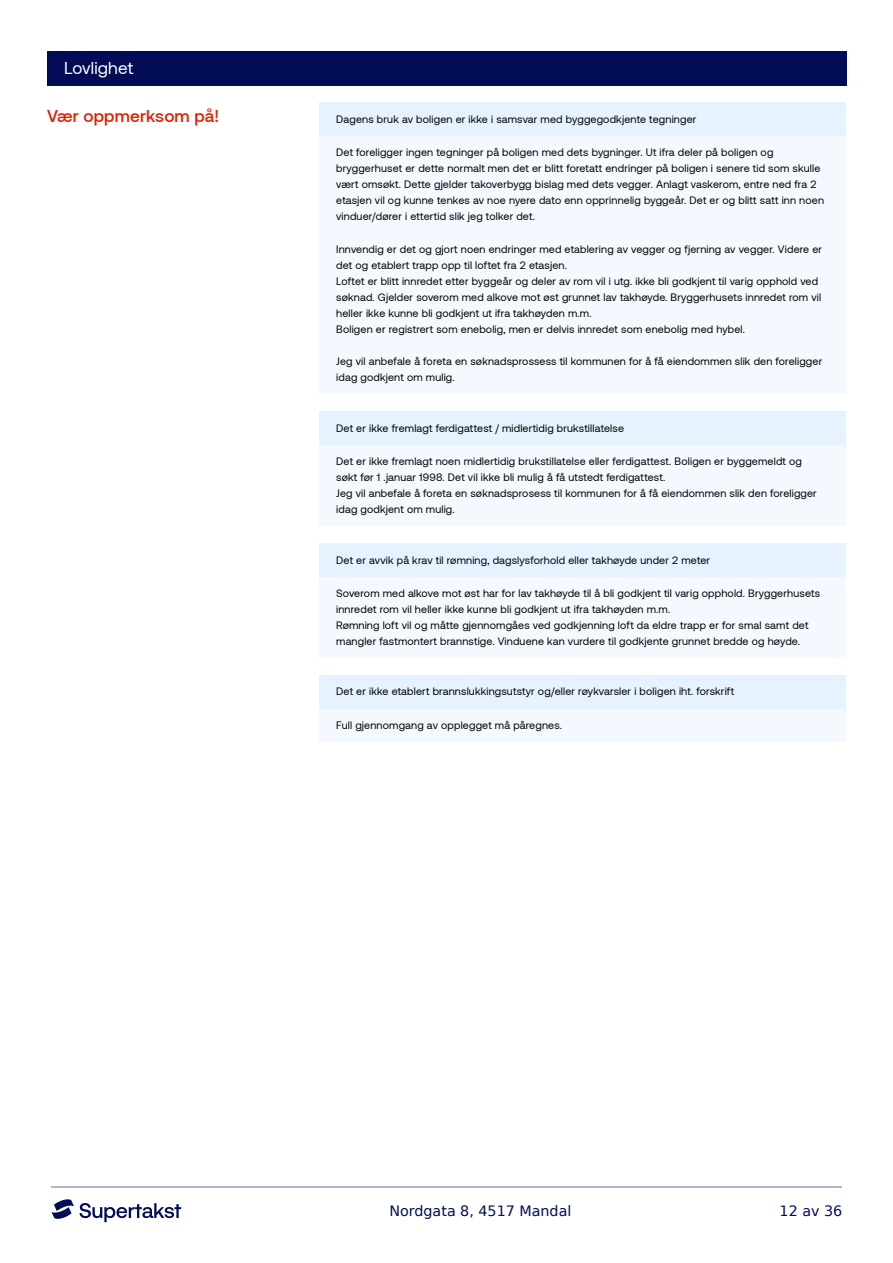
<style>
.page{position:relative;width:893px;height:1263px;background:#fff}
.page>*{position:absolute;margin:0;border:0;box-sizing:border-box;transform-origin:0 0}
.t1{font:500 17.1px "Aeonik";letter-spacing:.01em;color:#dd2000}
.t2{font:17.1px "Aeonik";letter-spacing:.01em;color:#fff}
.t3{font:14.25px "DejaVu Sans";color:#020c56}
.t4{font:10.65px/16px "Aeonik";letter-spacing:.015em;color:#000}
</style>
<div class="page">
<hr style="left:51px;top:1186px;width:791px;height:2px;background:#b2b5cb">
<svg style="left:80px;top:1203px;width:101px;height:19px"></svg>
<svg style="left:51px;top:1199px;width:23px;height:20px"></svg>
<div style="left:47px;top:51px;width:799px;height:34px;background:#020c56"></div>
<div style="left:319px;top:136px;width:527px;height:258px;background:#f3f9ff"></div>
<div style="left:319px;top:444px;width:527px;height:82px;background:#f3f9ff"></div>
<div style="left:319px;top:576px;width:527px;height:82px;background:#f3f9ff"></div>
<div style="left:319px;top:708px;width:527px;height:34px;background:#f3f9ff"></div>
<div style="left:319px;top:102px;width:527px;height:34px;background:#e6f2ff"></div>
<div style="left:319px;top:411px;width:527px;height:33px;background:#e6f2ff"></div>
<div style="left:319px;top:543px;width:527px;height:33px;background:#e6f2ff"></div>
<div style="left:319px;top:675px;width:527px;height:33px;background:#e6f2ff"></div>
<h1 class="t2" style="left:64px;top:59px;width:71px">Lovlighet</h1>
<h1 class="t1" style="left:47px;top:106px;width:174px">Vær oppmerksom på!</h1>
<p class="t4" style="left:336px;top:111px;width:362px">Dagens bruk av boligen er ikke i samsvar med byggegodkjente tegninger</p>
<p class="t4" style="left:336px;top:144px;width:489px">Det foreligger ingen tegninger på boligen med dets bygninger. Ut ifra deler på boligen og bryggerhuset er dette normalt men det er blitt foretatt endringer på boligen i senere tid som skulle vært omsøkt. Dette gjelder takoverbygg bislag med dets vegger. Anlagt vaskerom, entre ned fra 2 etasjen vil og kunne tenkes av noe nyere dato enn opprinnelig byggeår. Det er og blitt satt inn noen vinduer/dører i ettertid slik jeg tolker det.</p>
<p class="t4" style="left:336px;top:241px;width:487px">Innvendig er det og gjort noen endringer med etablering av vegger og fjerning av vegger. Videre er det og etablert trapp opp til loftet fra 2 etasjen.<br>Loftet er blitt innredet etter byggeår og deler av rom vil i utg. ikke bli godkjent til varig opphold ved søknad. Gjelder soverom med alkove mot øst grunnet lav takhøyde. Bryggerhusets innredet rom vil heller ikke kunne bli godkjent ut ifra takhøyden m.m.<br>Boligen er registrert som enebolig, men er delvis innredet som enebolig med hybel.</p>
<p class="t4" style="left:336px;top:353px;width:488px">Jeg vil anbefale å foreta en søknadsprossess til kommunen for å få eiendommen slik den foreligger idag godkjent om mulig.</p>
<p class="t4" style="left:336px;top:420px;width:289px">Det er ikke fremlagt ferdigattest / midlertidig brukstillatelse</p>
<p class="t4" style="left:336px;top:453px;width:482px">Det er ikke fremlagt noen midlertidig brukstillatelse eller ferdigattest. Boligen er byggemeldt og søkt før 1 .januar 1998. Det vil ikke bli mulig å få utstedt ferdigattest.<br>Jeg vil anbefale å foreta en søknadsprosess til kommunen for å få eiendommen slik den foreligger idag godkjent om mulig.</p>
<p class="t4" style="left:336px;top:552px;width:375px">Det er avvik på krav til rømning, dagslysforhold eller takhøyde under 2 meter</p>
<p class="t4" style="left:336px;top:585px;width:485px">Soverom med alkove mot øst har for lav takhøyde til å bli godkjent til varig opphold. Bryggerhusets innredet rom vil heller ikke kunne bli godkjent ut ifra takhøyden m.m.<br>Rømning loft vil og måtte gjennomgåes ved godkjenning loft da eldre trapp er for smal samt det mangler fastmontert brannstige. Vinduene kan vurdere til godkjente grunnet bredde og høyde.</p>
<p class="t4" style="left:336px;top:684px;width:399px">Det er ikke etablert brannslukkingsutstyr og/eller røykvarsler i boligen iht. forskrift</p>
<p class="t4" style="left:336px;top:717px;width:227px">Full gjennomgang av opplegget må påregnes.</p>
<h2 class="t3" style="left:389px;top:1199px;width:184px">Nordgata 8, 4517 Mandal</h2>
<h2 class="t3" style="left:780px;top:1199px;width:64px">12 av 36</h2>
</div>
